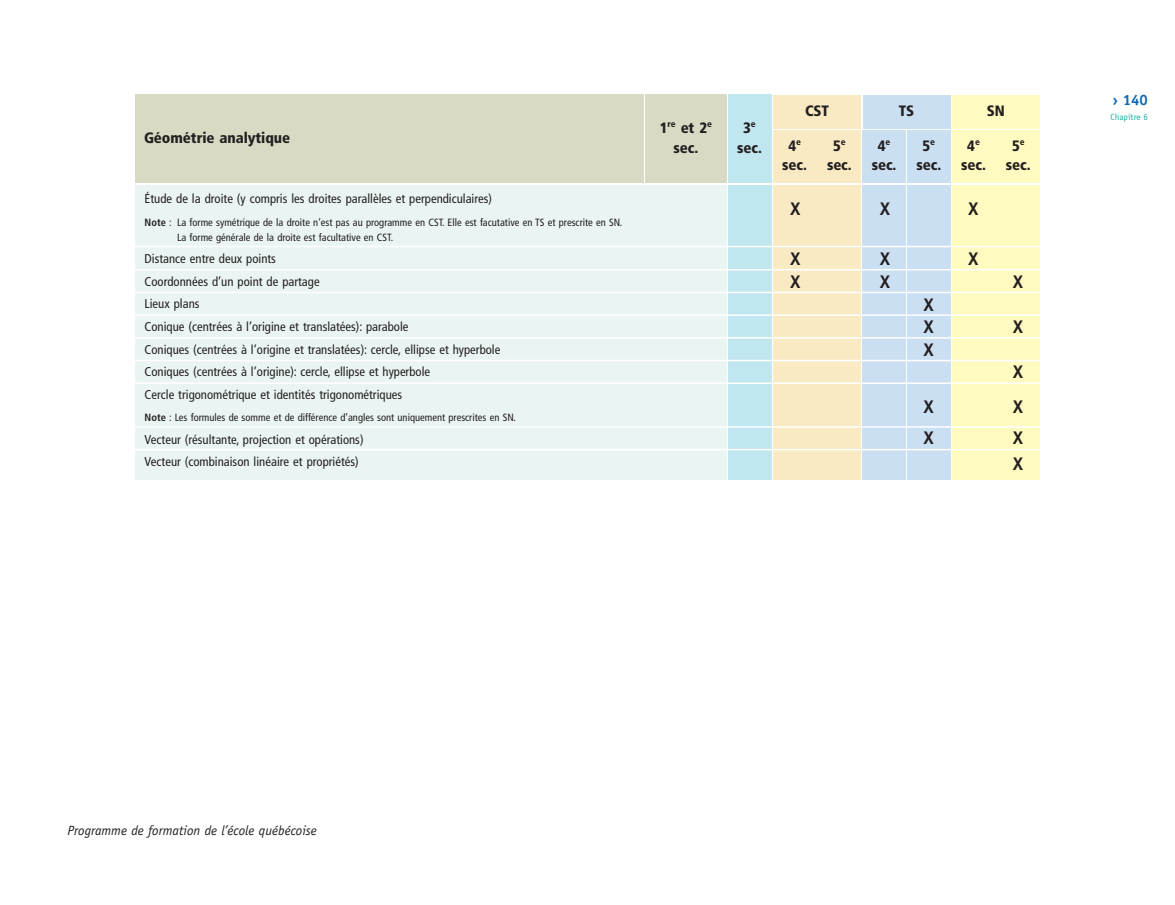
<style>
.page{position:relative;width:1175px;height:905px;background:#fff}
.page>*{position:absolute;margin:0;border:0;box-sizing:border-box;transform-origin:0 0}
.t1{font:700 condensed 18px/22.5px "Frutiger";color:#231f20}
.t2{font:900 condensed 15px/19.5px "Frutiger";letter-spacing:-.005em;color:#231f20;text-align:center}
.t3{font:700 15px "Officina Sans";color:#0c6ab5}
.t4{font:italic 13.5px "Officina Sans";color:#231f20}
.t5{font:condensed 12.75px/22.5px "Frutiger";color:#231f20}
.t6{font:condensed 10.5px/15px "Frutiger";color:#231f20}
.t7{font:9px "Officina Sans";color:#1fafa4}
.s1{font-weight:700}
</style>
<div class="page">
<div style="left:135px;top:94px;width:508px;height:89px;background:#d9d9c4"></div>
<div style="left:645px;top:94px;width:81px;height:89px;background:#d9d9c4"></div>
<div style="left:728px;top:94px;width:43px;height:89px;background:#c0e6ef"></div>
<div style="left:773px;top:94px;width:88px;height:34px;background:#f9eac4"></div>
<div style="left:773px;top:130px;width:43px;height:53px;background:#f9eac4"></div>
<div style="left:817px;top:130px;width:44px;height:53px;background:#f9eac4"></div>
<div style="left:862px;top:94px;width:88px;height:34px;background:#cbdff2"></div>
<div style="left:862px;top:130px;width:43px;height:53px;background:#cbdff2"></div>
<div style="left:907px;top:130px;width:43px;height:53px;background:#cbdff2"></div>
<div style="left:952px;top:94px;width:88px;height:34px;background:#fffabf"></div>
<div style="left:952px;top:130px;width:43px;height:53px;background:#fffabf"></div>
<div style="left:996px;top:130px;width:44px;height:53px;background:#fffabf"></div>
<div style="left:136px;top:184px;width:509px;height:295px;background:#eaf5f3"></div>
<div style="left:646px;top:184px;width:81px;height:295px;background:#eaf5f3"></div>
<div style="left:728px;top:184px;width:43px;height:295px;background:#c0e6ef"></div>
<div style="left:773px;top:184px;width:43px;height:295px;background:#f9eac4"></div>
<div style="left:817px;top:184px;width:44px;height:295px;background:#f9eac4"></div>
<div style="left:862px;top:184px;width:43px;height:295px;background:#cbdff2"></div>
<div style="left:907px;top:184px;width:43px;height:295px;background:#cbdff2"></div>
<div style="left:952px;top:184px;width:43px;height:295px;background:#fffabf"></div>
<div style="left:996px;top:184px;width:44px;height:295px;background:#fffabf"></div>
<hr style="left:135px;top:246px;width:905px;height:1px;background:#fff">
<hr style="left:135px;top:269px;width:905px;height:1px;background:#fff">
<hr style="left:135px;top:292px;width:905px;height:1px;background:#fff">
<hr style="left:135px;top:314px;width:905px;height:2px;background:#fff">
<hr style="left:135px;top:337px;width:905px;height:1px;background:#fff">
<hr style="left:135px;top:360px;width:905px;height:1px;background:#fff">
<hr style="left:135px;top:382px;width:905px;height:2px;background:#fff">
<hr style="left:135px;top:426px;width:905px;height:1px;background:#fff">
<hr style="left:135px;top:449px;width:905px;height:1px;background:#fff">
<p class="t2" style="left:144px;top:129px;width:148px">Géométrie analytique</p>
<p class="t2" style="left:660px;top:119px;width:54px">1<sup>re</sup> et 2<sup>e </sup>sec.</p>
<p class="t2" style="left:737px;top:119px;width:26px">3<sup>e </sup>sec.</p>
<p class="t5" style="left:145px;top:188px;width:349px">Étude de la droite (y compris les droites parallèles et perpendiculaires)</p>
<p class="t6" style="left:177px;top:215px;width:447px;text-indent:-33px"><span class="s1">Note</span> : La forme symétrique de la droite n’est pas au programme en CST. Elle est facutative en TS et prescrite en SN.<br>La forme générale de la droite est facultative en CST.</p>
<p class="t5" style="left:145px;top:248px;width:357px">Distance entre deux points<br>Coordonnées d’un point de partage<br>Lieux plans<br>Conique (centrées à l’origine et translatées): parabole<br>Coniques (centrées à l’origine et translatées): cercle, ellipse et hyperbole Coniques (centrées à l’origine): cercle, ellipse et hyperbole<br>Cercle trigonométrique et identités trigonométriques</p>
<p class="t6" style="left:145px;top:411px;width:373px"><span class="s1">Note</span> : Les formules de somme et de différence d’angles sont uniquement prescrites en SN.</p>
<p class="t5" style="left:145px;top:429px;width:220px">Vecteur (résultante, projection et opérations)<br>Vecteur (combinaison linéaire et propriétés)</p>
<p class="t2" style="left:805px;top:102px;width:26px">CST</p>
<p class="t2" style="left:782px;top:137px;width:26px">4<sup>e </sup>sec.</p>
<p class="t2" style="left:827px;top:137px;width:26px">5<sup>e </sup>sec.</p>
<p class="t2" style="left:898px;top:102px;width:17px">TS</p>
<p class="t2" style="left:871px;top:137px;width:26px">4<sup>e </sup>sec.</p>
<p class="t2" style="left:916px;top:137px;width:26px">5<sup>e </sup>sec.</p>
<p class="t2" style="left:987px;top:102px;width:19px">SN</p>
<p class="t2" style="left:961px;top:137px;width:26px">4<sup>e </sup>sec.</p>
<p class="t2" style="left:1006px;top:137px;width:26px">5<sup>e </sup>sec.</p>
<h1 class="t1" style="left:790px;top:199px;width:12px">X</h1>
<h1 class="t1" style="left:879px;top:199px;width:12px">X</h1>
<h1 class="t1" style="left:968px;top:199px;width:12px">X</h1>
<h1 class="t1" style="left:790px;top:249px;width:12px">X</h1>
<h1 class="t1" style="left:879px;top:249px;width:12px">X</h1>
<h1 class="t1" style="left:968px;top:249px;width:12px">X</h1>
<h1 class="t1" style="left:790px;top:272px;width:12px">X</h1>
<h1 class="t1" style="left:879px;top:272px;width:12px">X</h1>
<h1 class="t1" style="left:1013px;top:272px;width:12px">X</h1>
<h1 class="t1" style="left:923px;top:294px;width:12px">X<br>X</h1>
<h1 class="t1" style="left:1013px;top:317px;width:12px">X</h1>
<h1 class="t1" style="left:923px;top:339px;width:12px">X</h1>
<h1 class="t1" style="left:1013px;top:362px;width:12px">X</h1>
<h1 class="t1" style="left:923px;top:397px;width:12px">X</h1>
<h1 class="t1" style="left:1013px;top:397px;width:12px">X</h1>
<h1 class="t1" style="left:923px;top:428px;width:12px">X</h1>
<h1 class="t1" style="left:1013px;top:427px;width:12px;line-height:25.5px">X<br>X</h1>
<p class="t3" style="left:1112px;top:95px;width:37px">› 140</p>
<p class="t7" style="left:1110px;top:114px;width:39px">Chapitre 6</p>
<p class="t4" style="left:68px;top:825px;width:251px">Programme de formation de l’école québécoise</p>
</div>
